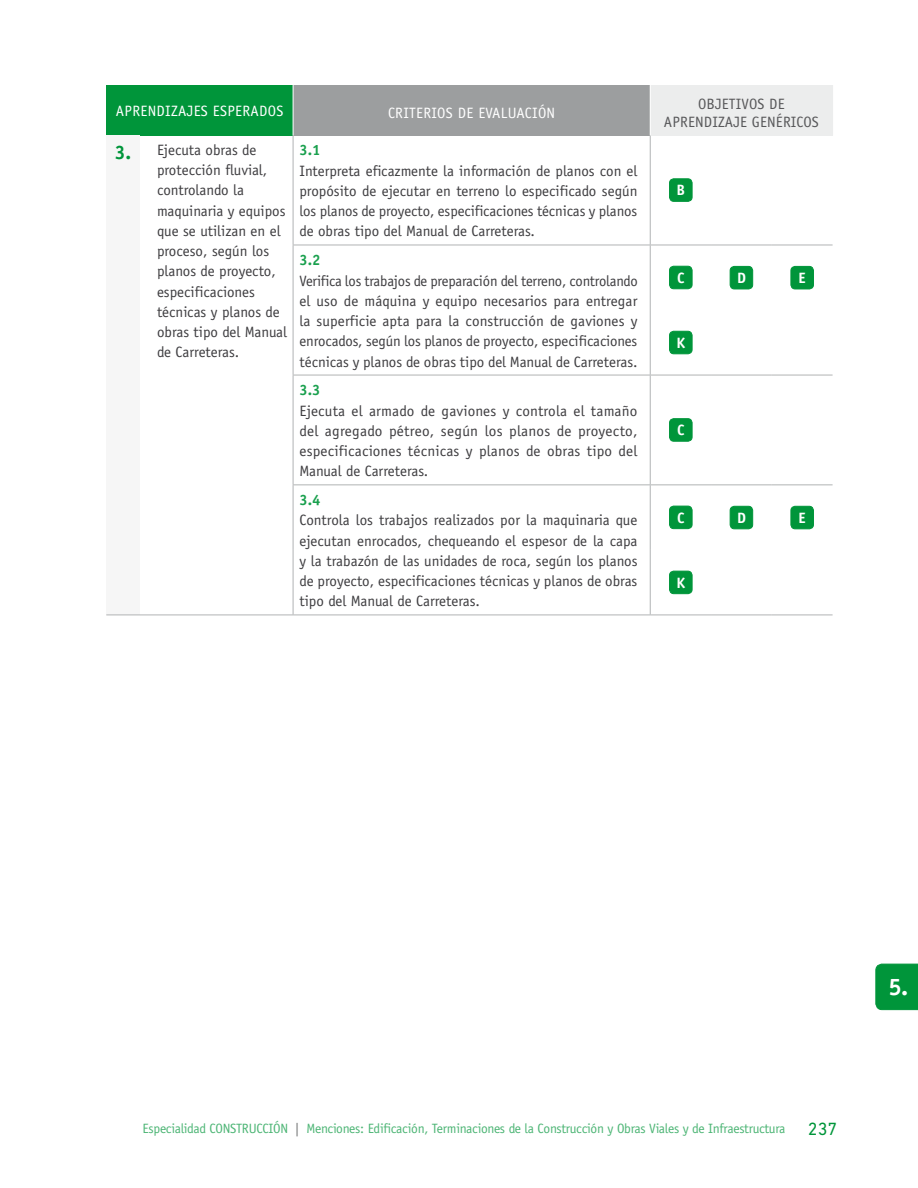
<style>
.page{position:relative;width:918px;height:1188px;background:#fff}
.page>*{position:absolute;margin:0;border:0;box-sizing:border-box;transform-origin:0 0}
.t1{font:700 24px "Officina Sans";color:#fff}
.t2{font:15px/20.2px "Officina Sans";color:#3e3d40;text-align:justify}
.t3{font:15px "Officina Sans";letter-spacing:.02em;color:#fff}
.t4{font:15px "Officina Sans";color:#58585a}
.t5{font:700 15px "Officina Sans";color:#1aa04e}
.t6{font:700 15px "Officina Sans";color:#fff}
.t7{font:13.5px "Officina Sans";letter-spacing:-.02em;color:#4db575}
.s1{font-weight:700;font-size:19.5px;color:#00953a}
.s2{color:#707172}
.s3{font-family:"DIN Next LT Pro";font-size:18px;color:#00953a}
</style>
<div class="page">
<svg style="left:875px;top:964px;width:43px;height:46px;background:#04963d"></svg>
<div style="left:106px;top:85px;width:187px;height:51px;background:#00953a"></div>
<div style="left:293px;top:85px;width:357px;height:51px;background:#9c9e9f"></div>
<div style="left:650px;top:85px;width:183px;height:51px;background:#eceded"></div>
<div style="left:106px;top:136px;width:34px;height:479px;background:#f6f6f6"></div>
<hr style="left:650px;top:85px;width:1px;height:51px;background:#fff">
<hr style="left:293px;top:85px;width:1px;height:51px;background:#fff">
<hr style="left:650px;top:245px;width:1px;height:65px;background:#b1b3b4">
<hr style="left:650px;top:310px;width:1px;height:65px;background:#b1b3b4">
<hr style="left:650px;top:485px;width:1px;height:65px;background:#b1b3b4">
<hr style="left:650px;top:550px;width:1px;height:65px;background:#b1b3b4">
<hr style="left:772px;top:245px;width:61px;height:1px;background:#b1b3b4">
<hr style="left:772px;top:375px;width:61px;height:1px;background:#b1b3b4">
<hr style="left:772px;top:484px;width:61px;height:1px;background:#b1b3b4">
<hr style="left:772px;top:615px;width:61px;height:1px;background:#b1b3b4">
<hr style="left:650px;top:245px;width:61px;height:1px;background:#b1b3b4">
<hr style="left:711px;top:245px;width:61px;height:1px;background:#b1b3b4">
<hr style="left:650px;top:375px;width:61px;height:1px;background:#b1b3b4">
<hr style="left:711px;top:375px;width:61px;height:1px;background:#b1b3b4">
<hr style="left:650px;top:484px;width:61px;height:1px;background:#b1b3b4">
<hr style="left:711px;top:484px;width:61px;height:1px;background:#b1b3b4">
<hr style="left:650px;top:615px;width:61px;height:1px;background:#b1b3b4">
<hr style="left:711px;top:615px;width:61px;height:1px;background:#b1b3b4">
<hr style="left:293px;top:245px;width:357px;height:1px;background:#b1b3b4">
<hr style="left:293px;top:375px;width:357px;height:1px;background:#b1b3b4">
<hr style="left:293px;top:484px;width:357px;height:1px;background:#b1b3b4">
<hr style="left:293px;top:615px;width:357px;height:1px;background:#b1b3b4">
<hr style="left:650px;top:136px;width:1px;height:109px;background:#b1b3b4">
<hr style="left:650px;top:375px;width:1px;height:109px;background:#b1b3b4">
<hr style="left:293px;top:136px;width:1px;height:109px;background:#b1b3b4">
<hr style="left:293px;top:245px;width:1px;height:65px;background:#b1b3b4">
<hr style="left:293px;top:310px;width:1px;height:65px;background:#b1b3b4">
<hr style="left:293px;top:375px;width:1px;height:109px;background:#b1b3b4">
<hr style="left:293px;top:485px;width:1px;height:65px;background:#b1b3b4">
<hr style="left:293px;top:550px;width:1px;height:65px;background:#b1b3b4">
<hr style="left:140px;top:615px;width:153px;height:1px;background:#b1b3b4">
<hr style="left:106px;top:615px;width:34px;height:1px;background:#b1b3b4">
<div style="left:670px;top:179px;width:22px;height:22px;background:#00953a;border-radius:4px"></div>
<div style="left:669px;top:179px;width:23px;height:23px;border:1px solid #00953a;border-radius:4px"></div>
<div style="left:670px;top:266px;width:22px;height:23px;background:#00953a;border-radius:4px"></div>
<div style="left:669px;top:266px;width:23px;height:23px;border:1px solid #00953a;border-radius:4px"></div>
<div style="left:730px;top:266px;width:23px;height:23px;background:#00953a;border-radius:4px"></div>
<div style="left:730px;top:266px;width:23px;height:23px;border:1px solid #00953a;border-radius:4px"></div>
<div style="left:791px;top:266px;width:22px;height:23px;background:#00953a;border-radius:4px"></div>
<div style="left:791px;top:266px;width:23px;height:23px;border:1px solid #00953a;border-radius:4px"></div>
<div style="left:670px;top:331px;width:22px;height:23px;background:#00953a;border-radius:4px"></div>
<div style="left:669px;top:331px;width:23px;height:23px;border:1px solid #00953a;border-radius:4px"></div>
<div style="left:670px;top:419px;width:22px;height:22px;background:#00953a;border-radius:4px"></div>
<div style="left:669px;top:418px;width:23px;height:23px;border:1px solid #00953a;border-radius:4px"></div>
<div style="left:670px;top:506px;width:22px;height:23px;background:#00953a;border-radius:4px"></div>
<div style="left:669px;top:506px;width:23px;height:23px;border:1px solid #00953a;border-radius:4px"></div>
<div style="left:730px;top:506px;width:23px;height:23px;background:#00953a;border-radius:4px"></div>
<div style="left:730px;top:506px;width:23px;height:23px;border:1px solid #00953a;border-radius:4px"></div>
<div style="left:791px;top:506px;width:22px;height:23px;background:#00953a;border-radius:4px"></div>
<div style="left:791px;top:506px;width:23px;height:23px;border:1px solid #00953a;border-radius:4px"></div>
<div style="left:670px;top:571px;width:22px;height:23px;background:#00953a;border-radius:4px"></div>
<div style="left:669px;top:571px;width:23px;height:23px;border:1px solid #00953a;border-radius:4px"></div>
<p class="t3" style="left:116px;top:102px;width:9px">Aprendiz</p>
<p class="t3" style="left:178px;top:102px;width:17px">ajes</p>
<p class="t3" style="left:213px;top:102px;width:16px">Esper</p>
<p class="t3" style="left:251px;top:102px;width:18px">ados</p>
<p class="t3" style="left:388px;top:104px;width:16px">Criterios</p>
<p class="t3" style="left:458px;top:104px;width:76px">de Evaluación</p>
<p class="t4" style="left:698px;top:95px;width:17px">Objetivos</p>
<p class="t4" style="left:769px;top:95px;width:8px">de</p>
<p class="t4" style="left:664px;top:113px;width:9px">Aprendiz</p>
<p class="t4" style="left:725px;top:113px;width:44px">aje Genéricos</p>
<p class="t2" style="left:157px;top:140px;width:132px;text-align:left;text-indent:-42px"><span class="s1">3.</span> Ejecuta obras de protección fluvial, controlando la maquinaria y equipos que se utilizan en el proceso, según los planos de proyecto, especificaciones técnicas y planos de obras tipo del Manual de Carreteras.</p>
<p class="t5" style="left:299px;top:141px;width:23px">3.1</p>
<p class="t2" style="left:299px;top:161px;width:340px">Interpreta eficazmente la información de planos con el propósito de ejecutar en terreno lo especificado según los planos de proyecto, especificaciones técnicas y planos de obras tipo del Manual de Carreteras.</p>
<p class="t6" style="left:677px;top:181px;width:8px">B</p>
<p class="t5" style="left:299px;top:251px;width:23px">3.2</p>
<p class="t2" style="left:299px;top:270px;width:340px">Verifica los trabajos de preparación del terreno, controlando el uso de máquina y equipo necesarios para entregar la superficie apta para la construcción de gaviones y enrocados, según los planos de proyecto, especificaciones técnicas y planos de obras tipo del Manual de Carreteras.</p>
<p class="t6" style="left:677px;top:268px;width:8px">C</p>
<p class="t6" style="left:737px;top:268px;width:9px">D</p>
<p class="t6" style="left:799px;top:268px;width:7px">E</p>
<p class="t6" style="left:677px;top:333px;width:9px">K</p>
<p class="t5" style="left:299px;top:381px;width:23px">3.3</p>
<p class="t2" style="left:299px;top:400px;width:340px">Ejecuta el armado de gaviones y controla el tamaño del agregado pétreo, según los planos de proyecto, especificaciones técnicas y planos de obras tipo del Manual de Carreteras.</p>
<p class="t6" style="left:677px;top:421px;width:8px">C</p>
<p class="t5" style="left:299px;top:491px;width:23px">3.4</p>
<p class="t2" style="left:299px;top:510px;width:340px">Controla los trabajos realizados por la maquinaria que ejecutan enrocados, chequeando el espesor de la capa y la trabazón de las unidades de roca, según los planos de proyecto, especificaciones técnicas y planos de obras tipo del Manual de Carreteras.</p>
<p class="t6" style="left:677px;top:508px;width:8px">C</p>
<p class="t6" style="left:737px;top:508px;width:9px">D</p>
<p class="t6" style="left:799px;top:508px;width:7px">E</p>
<p class="t6" style="left:677px;top:573px;width:9px">K</p>
<p class="t7" style="left:143px;top:1120px;width:696px">Especialidad CONSTRUCCIÓN <span class="s2">|</span> Menciones: Edificación, Terminaciones de la Construcción y Obras Viales y de Infraestructura <span class="s3">237</span></p>
<h1 class="t1" style="left:888px;top:972px;width:21px">5.</h1>
</div>
